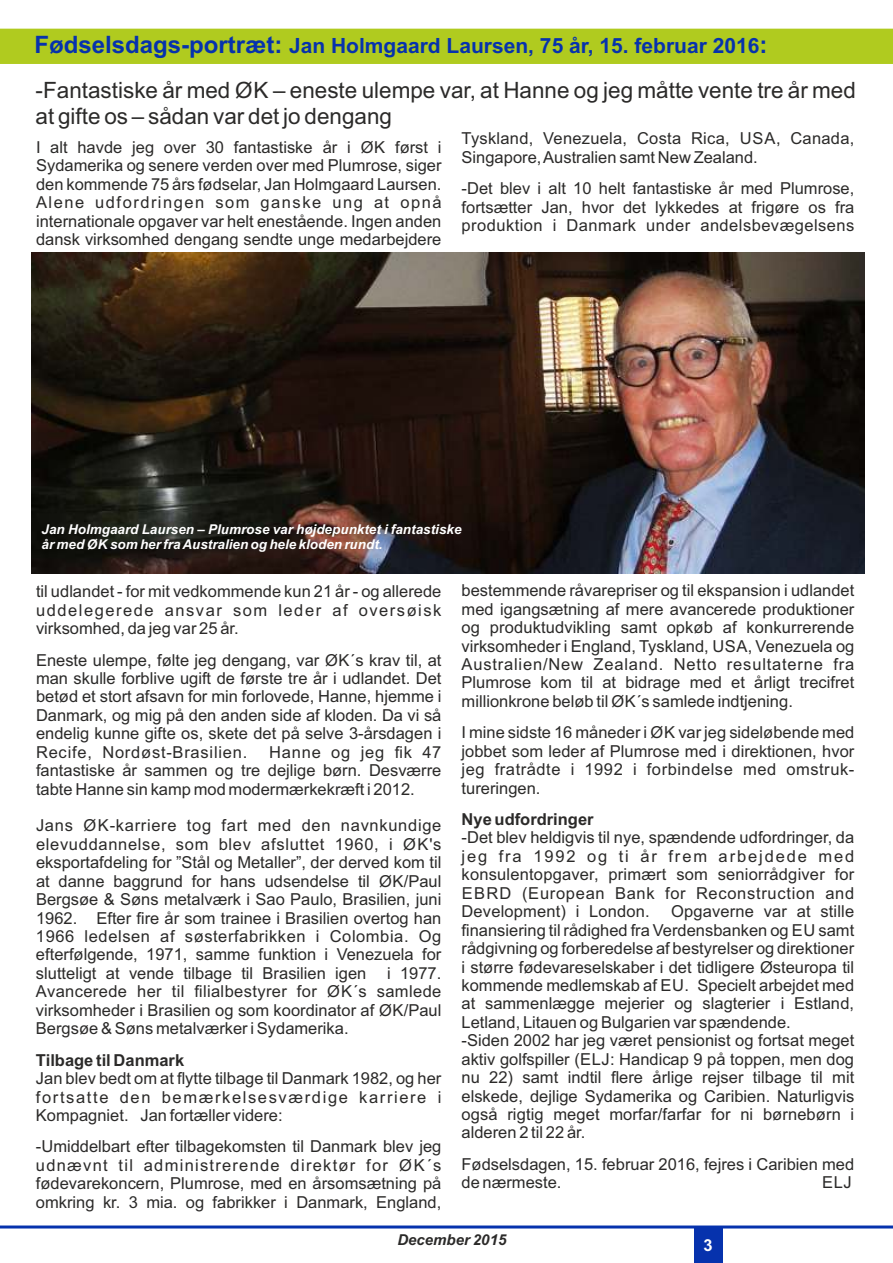
<style>
.page{position:relative;width:893px;height:1263px;background:#fff}
.page>*{position:absolute;margin:0;border:0;box-sizing:border-box;transform-origin:0 0}
.t1{font:22.5px/25.2px "Arial";color:#2b2a29}
.t2{font:700 21px "Arial";color:#0632ad}
.t3{font:16.5px/18.5px "Arial";color:#2b2a29;text-align:justify}
.t4{font:700 16.5px "Arial";color:#2b2a29}
.t5{font:700 16.5px "Arial";color:#fefefe}
.t6{font:italic 700 15px "Arial";color:#2b2a29}
.t7{font:italic 700 13.5px/15.1px "Arial";color:#fff}
.s1{font-size:24px}
</style>
<div class="page">
<hr style="left:0;top:1225px;width:893px;height:3px;background:#0632ad">
<div style="left:0;top:28px;width:893px;height:36px;background:#b0cb1f"></div>
<div style="left:694px;top:1227px;width:28px;height:36px;background:#0632ad"></div>
<img style="left:32px;top:252px;width:832px;height:321px">
<p class="t2" style="left:34px;top:38px;width:735px"><span class="s1">Fødselsdags-portræt:</span> Jan Holmgaard Laursen, 75 år, 15. februar 2016<span class="s1">:</span></p>
<h1 class="t1" style="left:36px;top:80px;width:822px">-Fantastiske år med ØK – eneste ulempe var, at Hanne og jeg måtte vente tre år med at gifte os – sådan var det jo dengang</h1>
<p class="t3" style="left:36px;top:139px;width:407px">I alt havde jeg over 30 fantastiske år i ØK først i Sydamerika og senere verden over med Plumrose, siger den kommende 75 års fødselar, Jan Holmgaard Laursen.<br>Alene udfordringen som ganske ung at opnå internationale opgaver var helt enestående. Ingen anden dansk virksomhed dengang sendte unge medarbejdere</p>
<p class="t3" style="left:462px;top:131px;width:394px">Tyskland, Venezuela, Costa Rica, USA, Canada,<br>Singapore, Australien samt New Zealand.</p>
<p class="t3" style="left:462px;top:181px;width:394px">-Det blev i alt 10 helt fantastiske år med Plumrose, fortsætter Jan, hvor det lykkedes at frigøre os fra produktion i Danmark under andelsbevægelsens</p>
<p class="t7" style="left:42px;top:523px;width:421px">Jan Holmgaard Laursen – Plumrose var højdepunktet i fantastiske år med ØK som her fra Australien og hele kloden rundt.</p>
<p class="t3" style="left:36px;top:584px;width:407px">til udlandet - for mit vedkommende kun 21 år - og allerede uddelegerede ansvar som leder af oversøisk virksomhed, da jeg var 25 år.</p>
<p class="t3" style="left:36px;top:652px;width:407px">Eneste ulempe, følte jeg dengang, var ØK´s krav til, at man skulle forblive ugift de første tre år i udlandet. Det betød et stort afsavn for min forlovede, Hanne, hjemme i Danmark, og mig på den anden side af kloden. Da vi så endelig kunne gifte os, skete det på selve 3-årsdagen i Recife, Nordøst-Brasilien.</p>
<p class="t3" style="left:36px;top:744px;width:407px;text-indent:233px">Hanne og jeg fik 47 fantastiske år sammen og tre dejlige børn. Desværre tabte Hanne sin kamp mod modermærkekræft i 2012.</p>
<p class="t3" style="left:36px;top:818px;width:407px">Jans ØK-karriere tog fart med den navnkundige elevuddannelse, som blev afsluttet 1960, i ØK's eksportafdeling for ”Stål og Metaller”, der derved kom til at danne baggrund for hans udsendelse til ØK/Paul Bergsøe &amp; Søns metalværk i Sao Paulo, Brasilien, juni 1962. Efter fire år som trainee i Brasilien overtog han 1966 ledelsen af søsterfabrikken i Colombia. Og efterfølgende, 1971, samme funktion i Venezuela for slutteligt at vende tilbage til Brasilien igen i 1977.<br>Avancerede her til filialbestyrer for ØK´s samlede virksomheder i Brasilien og som koordinator af ØK/Paul Bergsøe &amp; Søns metalværker i Sydamerika.</p>
<p class="t4" style="left:36px;top:1054px;width:150px">Tilbage til Danmark</p>
<p class="t3" style="left:36px;top:1070px;width:407px">Jan blev bedt om at flytte tilbage til Danmark 1982, og her fortsatte den bemærkelsesværdige karriere i Kompagniet. Jan fortæller videre:</p>
<p class="t3" style="left:36px;top:1139px;width:407px">-Umiddelbart efter tilbagekomsten til Danmark blev jeg udnævnt til administrerende direktør for ØK´s fødevarekoncern, Plumrose, med en årsomsætning på omkring kr. 3 mia. og fabrikker i Danmark, England,</p>
<p class="t3" style="left:462px;top:583px;width:394px">bestemmende råvarepriser og til ekspansion i udlandet med igangsætning af mere avancerede produktioner og produktudvikling samt opkøb af konkurrerende virksomheder i England, Tyskland, USA, Venezuela og Australien/New Zealand. Netto resultaterne fra Plumrose kom til at bidrage med et årligt trecifret millionkrone beløb til ØK´s samlede indtjening.</p>
<p class="t3" style="left:462px;top:725px;width:394px">I mine sidste 16 måneder i ØK var jeg sideløbende med jobbet som leder af Plumrose med i direktionen, hvor jeg fratrådte i 1992 i forbindelse med omstruk&shy;tureringen.</p>
<p class="t4" style="left:462px;top:813px;width:134px">Nye udfordringer</p>
<p class="t3" style="left:462px;top:830px;width:394px">-Det blev heldigvis til nye, spændende udfordringer, da jeg fra 1992 og ti år frem arbejdede med konsulentopgaver, primært som seniorrådgiver for EBRD (European Bank for Reconstruction and Development) i London.</p>
<p class="t3" style="left:461px;top:904px;width:394px;text-align:left;text-indent:210px">Opgaverne var at stille finansiering til rådighed fra Verdensbanken og EU samt rådgivning og forberedelse af bestyrelser og direktioner i større fødevareselskaber i det tidligere Østeuropa til kommende medlemskab af EU. Specielt arbejdet med at sammenlægge mejerier og slagterier i Estland, Letland, Litauen og Bulgarien var spændende.<br>-Siden 2002 har jeg været pensionist og fortsat meget aktiv golfspiller (ELJ: Handicap 9 på toppen, men dog nu 22) samt indtil flere årlige rejser tilbage til mit elskede, dejlige Sydamerika og Caribien. Naturligvis også rigtig meget morfar/farfar for ni børnebørn i alderen 2 til 22 år.</p>
<p class="t3" style="left:461px;top:1156px;width:394px">Fødselsdagen, 15. februar 2016, fejres i Caribien med de nærmeste.</p>
<p class="t3" style="left:822px;top:1175px;width:31px">ELJ</p>
<p class="t6" style="left:397px;top:1233px;width:110px">December 2015</p>
<p class="t5" style="left:703px;top:1239px;width:11px">3</p>
</div>
